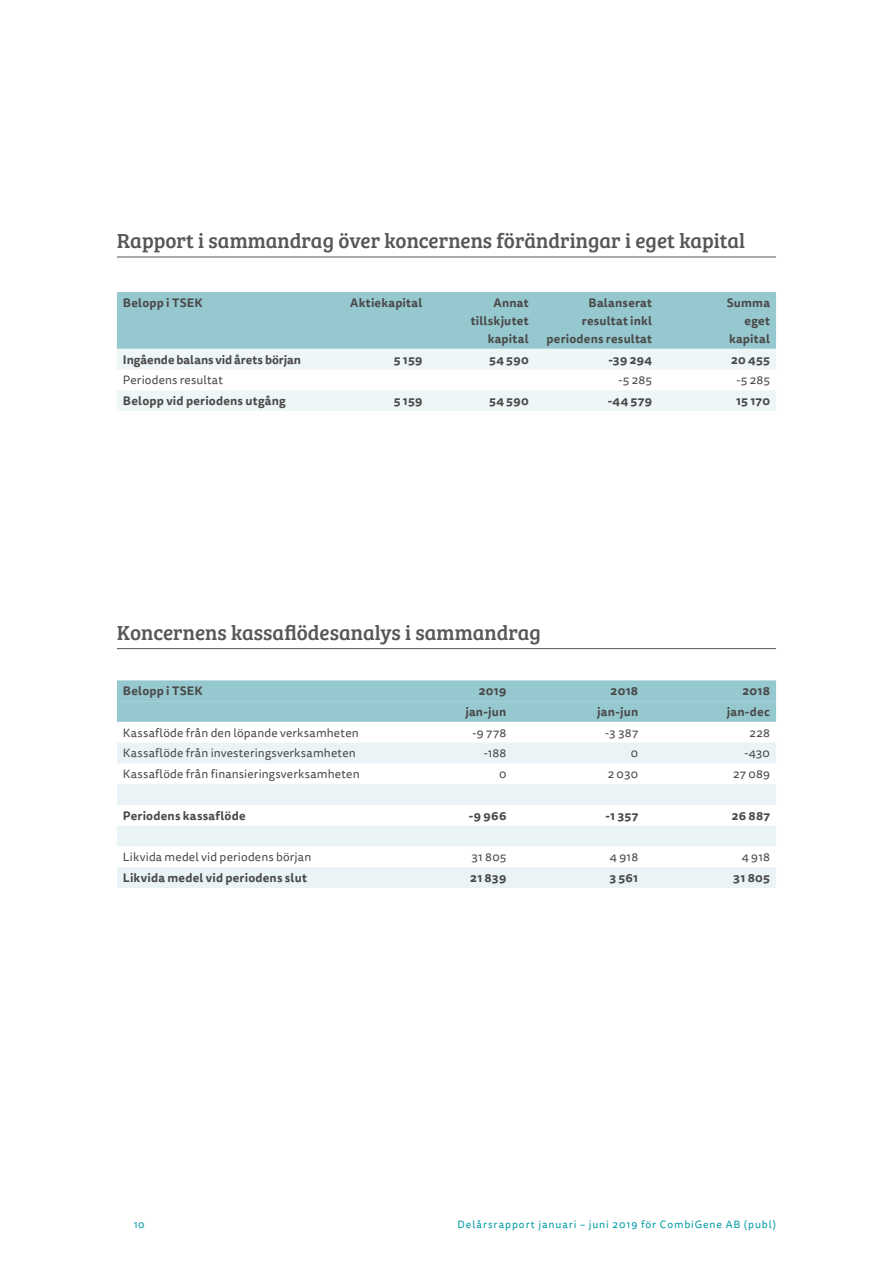
<style>
.page{position:relative;width:893px;height:1263px;background:#fff}
.page>*{position:absolute;margin:0;border:0;box-sizing:border-box;transform-origin:0 0}
.t1{font:21px "Bree Serif";color:#575756}
.t2{font:700 12px/18px "Tisa Sans Pro";letter-spacing:.02em;color:#4a4a49;text-align:right}
.t3{font:12px "Tisa Sans Pro";letter-spacing:.015em;color:#4a4a49}
.t4{font:700 12px "Tisa Sans Pro";color:#4a4a49}
.t5{font:10.5px "Tisa Sans Pro";letter-spacing:.085em;color:#009aa5}
</style>
<div class="page">
<hr style="left:117px;top:257px;width:659px;height:1px;background:#575756">
<hr style="left:117px;top:648px;width:659px;height:1px;background:#575756">
<svg style="left:117px;top:680px;width:659px;height:42px;background:#97c8cf"></svg>
<svg style="left:117px;top:743px;width:659px;height:145px;fill:#eaf3f5"></svg>
<svg style="left:117px;top:292px;width:659px;height:119px"></svg>
<h1 class="t1" style="left:117px;top:225px;width:630px">Rapport i sammandrag över koncernens förändringar i eget kapital</h1>
<p class="t2" style="left:123px;top:294px;width:81px">Belopp i TSEK</p>
<p class="t2" style="left:350px;top:294px;width:74px">Aktiekapital</p>
<p class="t2" style="left:471px;top:294px;width:60px">Annat tillskjutet kapital</p>
<p class="t2" style="left:546px;top:294px;width:107px">Balanserat resultat inkl periodens resultat</p>
<p class="t2" style="left:727px;top:294px;width:45px">Summa eget kapital</p>
<p class="t4" style="left:123px;top:350px;width:180px">Ingående balans vid årets början</p>
<p class="t2" style="left:394px;top:350px;width:30px">5 159</p>
<p class="t2" style="left:489px;top:350px;width:41px">54 590</p>
<p class="t2" style="left:608px;top:350px;width:45px">-39 294</p>
<p class="t2" style="left:731px;top:350px;width:40px">20 455</p>
<p class="t3" style="left:123px;top:372px;width:101px">Periodens resultat</p>
<p class="t3" style="left:619px;top:372px;width:35px">-5 285</p>
<p class="t3" style="left:737px;top:372px;width:35px">-5 285</p>
<p class="t2" style="left:123px;top:392px;width:164px">Belopp vid periodens utgång</p>
<p class="t2" style="left:394px;top:392px;width:30px">5 159</p>
<p class="t2" style="left:489px;top:392px;width:41px">54 590</p>
<p class="t2" style="left:608px;top:392px;width:46px">-44 579</p>
<p class="t2" style="left:736px;top:392px;width:35px">15 170</p>
<h1 class="t1" style="left:117px;top:617px;width:426px">Koncernens kassaflödesanalys i sammandrag</h1>
<p class="t2" style="left:123px;top:682px;width:81px">Belopp i TSEK</p>
<p class="t2" style="left:479px;top:682px;width:29px">2019</p>
<p class="t2" style="left:611px;top:682px;width:29px">2018</p>
<p class="t2" style="left:742px;top:682px;width:29px">2018</p>
<p class="t2" style="left:465px;top:703px;width:43px">jan-jun</p>
<p class="t2" style="left:597px;top:703px;width:43px">jan-jun</p>
<p class="t2" style="left:727px;top:703px;width:45px">jan-dec</p>
<p class="t3" style="left:123px;top:724px;width:237px">Kassaflöde från den löpande verksamheten</p>
<p class="t3" style="left:473px;top:724px;width:35px">-9 778</p>
<p class="t3" style="left:605px;top:724px;width:34px">-3 387</p>
<p class="t3" style="left:749px;top:724px;width:22px">228</p>
<p class="t3" style="left:123px;top:745px;width:234px">Kassaflöde från investeringsverksamheten</p>
<p class="t3" style="left:484px;top:745px;width:24px">-188</p>
<p class="t3" style="left:631px;top:745px;width:9px">0</p>
<p class="t3" style="left:744px;top:745px;width:27px">-430</p>
<p class="t3" style="left:123px;top:766px;width:238px">Kassaflöde från finansieringsverksamheten</p>
<p class="t3" style="left:499px;top:766px;width:9px">0</p>
<p class="t3" style="left:608px;top:766px;width:32px">2 030</p>
<p class="t3" style="left:733px;top:766px;width:38px">27 089</p>
<p class="t2" style="left:123px;top:806px;width:124px">Periodens kassaflöde</p>
<p class="t2" style="left:469px;top:806px;width:39px">-9 966</p>
<p class="t2" style="left:606px;top:806px;width:34px">-1 357</p>
<p class="t2" style="left:732px;top:806px;width:40px">26 887</p>
<p class="t3" style="left:123px;top:849px;width:190px">Likvida medel vid periodens början</p>
<p class="t3" style="left:471px;top:849px;width:36px">31 805</p>
<p class="t3" style="left:610px;top:849px;width:30px">4 918</p>
<p class="t3" style="left:742px;top:849px;width:30px">4 918</p>
<p class="t2" style="left:123px;top:869px;width:186px">Likvida medel vid periodens slut</p>
<p class="t2" style="left:470px;top:869px;width:38px">21 839</p>
<p class="t2" style="left:609px;top:869px;width:30px">3 561</p>
<p class="t2" style="left:733px;top:869px;width:38px">31 805</p>
<p class="t5" style="left:134px;top:1217px;width:12px">10</p>
<p class="t5" style="left:458px;top:1217px;width:320px">Delårsrapport januari – juni 2019 för CombiGene AB (publ)</p>
</div>
